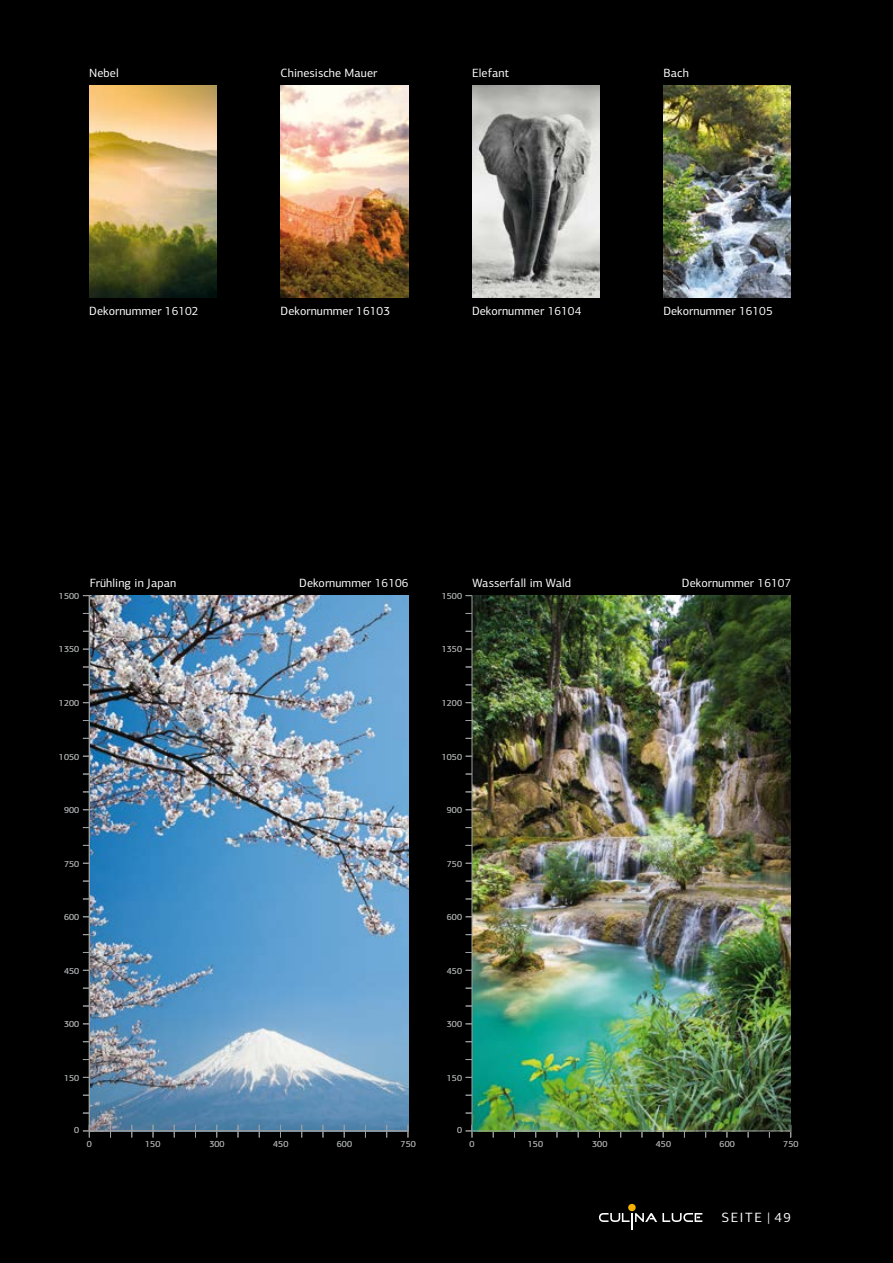
<style>
.page{position:relative;width:893px;height:1263px;background:#000}
.page>*{position:absolute;margin:0;border:0;box-sizing:border-box;transform-origin:0 0}
.t1{font:13.5px "PF Centro Sans Pro";letter-spacing:.12em;color:#fff}
.t2{font:12px "PF Centro Sans Pro";letter-spacing:.005em;color:#fff}
.t3{font:9px "PF Centro Sans Pro";letter-spacing:.01em;color:#9c9e9f}
</style>
<div class="page">
<svg style="left:599px;top:1213px;width:103px;height:16px"></svg>
<div style="left:628px;top:1204px;width:8px;height:7px;background:#f9b200;border-radius:50%"></div>
<svg style="left:466px;top:1125px;width:12px;height:12px"></svg>
<img style="left:90px;top:595px;width:318px;height:535px">
<img style="left:473px;top:595px;width:318px;height:535px">
<img style="left:89px;top:85px;width:128px;height:213px">
<img style="left:281px;top:85px;width:127px;height:213px">
<img style="left:663px;top:85px;width:128px;height:213px">
<img style="left:472px;top:85px;width:128px;height:213px">
<svg style="left:408px;top:1125px;width:1px;height:12px"></svg>
<svg style="left:83px;top:1125px;width:13px;height:12px"></svg>
<hr style="left:89px;top:595px;width:1px;height:536px;background:#9c9e9f">
<hr style="left:89px;top:1130px;width:319px;height:1px;background:#9c9e9f">
<hr style="left:472px;top:595px;width:1px;height:536px;background:#9c9e9f">
<hr style="left:472px;top:1130px;width:319px;height:1px;background:#9c9e9f">
<p class="t2" style="left:89px;top:66px;width:31px">Nebel</p>
<p class="t2" style="left:281px;top:66px;width:98px">Chinesische Mauer</p>
<p class="t2" style="left:472px;top:66px;width:39px">Elefant</p>
<p class="t2" style="left:663px;top:66px;width:27px">Bach</p>
<p class="t2" style="left:89px;top:304px;width:111px">Dekornummer 16102</p>
<p class="t2" style="left:281px;top:304px;width:111px">Dekornummer 16103</p>
<p class="t2" style="left:472px;top:304px;width:111px">Dekornummer 16104</p>
<p class="t2" style="left:663px;top:304px;width:111px">Dekornummer 16105</p>
<p class="t3" style="left:59px;top:590px;width:22px">1500</p>
<p class="t2" style="left:90px;top:576px;width:88px">Frühling in Japan</p>
<p class="t2" style="left:299px;top:576px;width:111px">Dekornummer 16106</p>
<p class="t2" style="left:472px;top:576px;width:100px">Wasserfall im Wald</p>
<p class="t2" style="left:682px;top:576px;width:111px">Dekornummer 16107</p>
<p class="t3" style="left:442px;top:590px;width:22px">1500</p>
<p class="t3" style="left:59px;top:644px;width:22px">1350</p>
<p class="t3" style="left:442px;top:644px;width:22px">1350</p>
<p class="t3" style="left:59px;top:698px;width:22px">1200</p>
<p class="t3" style="left:442px;top:698px;width:22px">1200</p>
<p class="t3" style="left:59px;top:751px;width:22px">1050</p>
<p class="t3" style="left:442px;top:751px;width:22px">1050</p>
<p class="t3" style="left:64px;top:805px;width:17px">900</p>
<p class="t3" style="left:447px;top:805px;width:17px">900</p>
<p class="t3" style="left:64px;top:858px;width:17px">750</p>
<p class="t3" style="left:447px;top:858px;width:17px">750</p>
<p class="t3" style="left:64px;top:911px;width:17px">600</p>
<p class="t3" style="left:447px;top:911px;width:17px">600</p>
<p class="t3" style="left:64px;top:965px;width:17px">450</p>
<p class="t3" style="left:447px;top:965px;width:17px">450</p>
<p class="t3" style="left:64px;top:1018px;width:17px">300</p>
<p class="t3" style="left:447px;top:1018px;width:17px">300</p>
<p class="t3" style="left:64px;top:1072px;width:17px">150</p>
<p class="t3" style="left:447px;top:1072px;width:17px">150</p>
<p class="t3" style="left:74px;top:1125px;width:7px">0</p>
<p class="t3" style="left:457px;top:1125px;width:7px">0</p>
<p class="t3" style="left:87px;top:1138px;width:7px">0</p>
<p class="t3" style="left:145px;top:1138px;width:17px">150</p>
<p class="t3" style="left:209px;top:1138px;width:17px">300</p>
<p class="t3" style="left:273px;top:1138px;width:17px">450</p>
<p class="t3" style="left:337px;top:1138px;width:17px">600</p>
<p class="t3" style="left:401px;top:1138px;width:17px">750</p>
<p class="t3" style="left:469px;top:1138px;width:7px">0</p>
<p class="t3" style="left:528px;top:1138px;width:17px">150</p>
<p class="t3" style="left:592px;top:1138px;width:17px">300</p>
<p class="t3" style="left:656px;top:1138px;width:17px">450</p>
<p class="t3" style="left:720px;top:1138px;width:17px">600</p>
<p class="t3" style="left:783px;top:1138px;width:17px">750</p>
<p class="t1" style="left:721px;top:1209px;width:71px">SEITE | 49</p>
</div>
